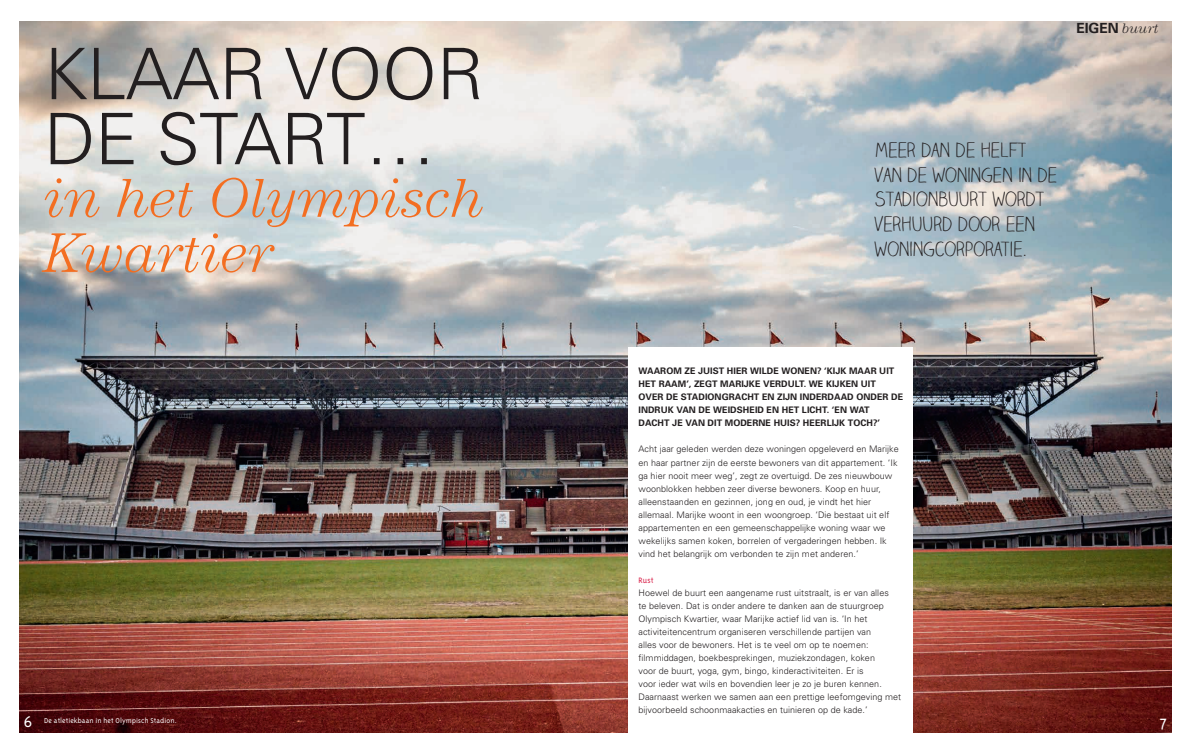
<style>
.page{position:relative;width:1191px;height:752px;background:#fff}
.page>*{position:absolute;margin:0;border:0;box-sizing:border-box;transform-origin:0 0}
.t1{font:300 71px/65px "Univers";letter-spacing:-.01em;color:#231f20}
.t2{font:italic 300 55.9px/55px "Century";color:#f36e21}
.t3{font:300 20.2px/24.7px "Claire Hand";color:#231f20}
.t4{font:300 18px "Triplex";color:#fff}
.t5{font:700 14px "Univers";letter-spacing:-.01em;color:#231f20}
.t6{font:300 9px/13px "Univers";letter-spacing:.005em;color:#231f20}
.t7{font:700 9px/13px "Univers";letter-spacing:.005em;color:#231f20}
.t8{font:300 9px "Triplex";color:#d91e47}
.t9{font:300 8px "Triplex";letter-spacing:.01em;color:#fff}
.s1{font-family:"Century";font-weight:300;font-style:italic}
</style>
<div class="page">
<img style="left:20px;top:21px;width:1151px;height:710px">
<div style="left:628px;top:347px;width:285px;height:396px;background:#fff"></div>
<h1 class="t1" style="left:44px;top:39px;width:441px">KLAAR VOOR<br>DE START…</h1>
<h2 class="t2" style="left:44px;top:170px;width:442px">in het Olympisch<br>Kwartier</h2>
<h3 class="t4" style="left:24px;top:711px;width:10px">6</h3>
<p class="t9" style="left:44px;top:716px;width:134px">De atletiekbaan in het Olympisch Stadion.</p>
<h3 class="t5" style="left:1076px;top:19px;width:84px">EIGEN <span class="s1">buurt</span></h3>
<h3 class="t3" style="left:874px;top:138px;width:184px">MEER DAN DE HELFT<br>VAN DE WONINGEN IN DE<br>STADIONBUURT WORDT<br>VERHUURD DOOR EEN<br>WONINGCORPORATIE.</h3>
<p class="t7" style="left:638px;top:364px;width:266px">WAAROM ZE JUIST HIER WILDE WONEN? ‘KIJK MAAR UIT HET RAAM’, ZEGT MARIJKE VERDULT. WE KIJKEN UIT OVER DE STADIONGRACHT EN ZIJN INDERDAAD ONDER DE INDRUK VAN DE WEIDSHEID EN HET LICHT. ‘EN WAT DACHT JE VAN DIT MODERNE HUIS? HEERLIJK TOCH?’</p>
<p class="t6" style="left:638px;top:442px;width:262px">Acht jaar geleden werden deze woningen opgeleverd en Marijke en haar partner zijn de eerste bewoners van dit appartement. ‘Ik ga hier nooit meer weg’, zegt ze overtuigd. De zes nieuwbouw woonblokken hebben zeer diverse bewoners. Koop en huur, alleenstaanden en gezinnen, jong en oud, je vindt het hier allemaal. Marijke woont in een woongroep. ‘Die bestaat uit elf appartementen en een gemeenschappelijke woning waar we wekelijks samen koken, borrelen of vergaderingen hebben. Ik vind het belangrijk om verbonden te zijn met anderen.’</p>
<p class="t8" style="left:638px;top:574px;width:17px">Rust</p>
<p class="t6" style="left:638px;top:585px;width:264px">Hoewel de buurt een aangename rust uitstraalt, is er van alles<br>te beleven. Dat is onder andere te danken aan de stuurgroep Olympisch Kwartier, waar Marijke actief lid van is. ‘In het activiteitencentrum organiseren verschillende partijen van<br>alles voor de bewoners. Het is te veel om op te noemen: filmmiddagen, boekbesprekingen, muziekzondagen, koken<br>voor de buurt, yoga, gym, bingo, kinderactiviteiten. Er is<br>voor ieder wat wils en bovendien leer je zo je buren kennen.<br>Daarnaast werken we samen aan een prettige leefomgeving met bijvoorbeeld schoonmaakacties en tuinieren op de kade.’</p>
<h3 class="t4" style="left:1159px;top:711px;width:10px">7</h3>
</div>
